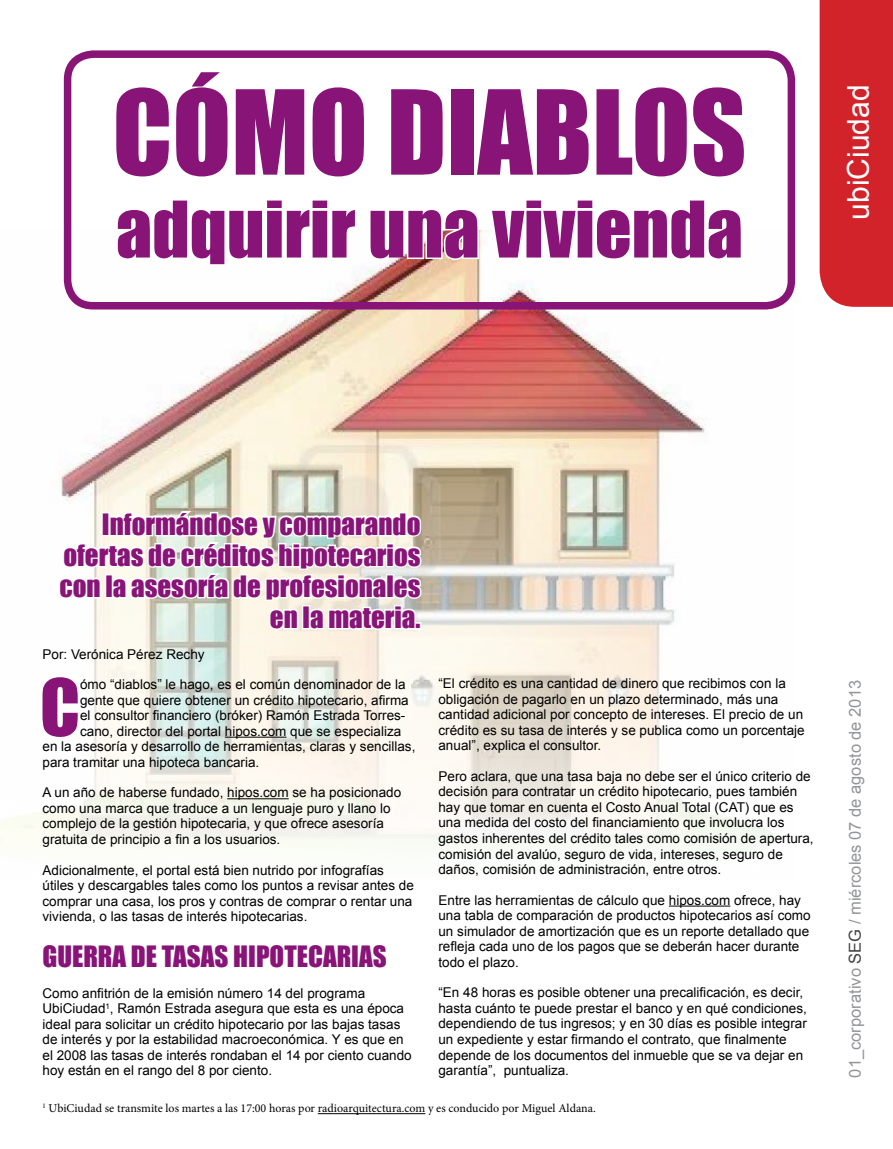
<style>
.page{position:relative;width:893px;height:1149px;background:#fff}
.page>*{position:absolute;margin:0;border:0;box-sizing:border-box;transform-origin:0 0}
.t1{font:108px "Impact";color:#881477}
.t2{font:72.45px "Impact";color:#881477}
.t3{font:72px "Impact";color:#881477}
.t4{font:30px "Arial";color:#fff}
.t5{font:27px/31px "Impact";color:#881477;text-align:right}
.t6{font:16.5px "Arial";color:#939598}
.t7{font:13.5px/15.5px "Arial";color:#000}
.t8{font:12px "Minion Pro";color:#000}
.s1{color:#414042}
</style>
<div class="page">
<img style="left:0;top:230px;width:786px;height:621px">
<svg style="left:405px;top:230px;width:75px;height:32px"></svg>
<div style="left:64px;top:50px;width:731px;height:259px;border:8px solid #881477;border-radius:26px"></div>
<hr style="left:318px;top:1112px;width:107px;height:1px;background:#000">
<hr style="left:225px;top:736px;width:61px;height:1px;background:#000">
<hr style="left:227px;top:798px;width:62px;height:1px;background:#000">
<svg style="left:56px;top:508px;width:368px;height:124px"></svg>
<hr style="left:669px;top:905px;width:61px;height:1px;background:#000">
<div style="left:820px;top:0;width:73px;height:307px;background:#d2232a"></div>
<h1 class="t1" style="left:113px;top:48px;width:635px">Cómo diablos</h1>
<h3 class="t3" style="left:116px;top:173px;width:629px">adquirir una vivienda</h3>
<h3 class="t4" style="left:839px;top:220px;width:137px;rotate:-90deg">ubiCiudad</h3>
<h3 class="t5" style="left:59px;top:508px;width:363px">Informándose y comparando ofertas de créditos hipotecarios con la asesoría de profesionales en la materia.</h3>
<p class="t7" style="left:43px;top:646px;width:164px">Por: Verónica Pérez Rechy</p>
<h2 class="t2" style="left:40px;top:650px;width:42px">C</h2>
<p class="t7" style="left:80px;top:676px;width:327px">ómo “diablos” le hago, es el común denominador de la</p>
<p class="t7" style="left:80px;top:692px;width:330px">gente que quiere obtener un crédito hipotecario, afirma</p>
<p class="t7" style="left:80px;top:707px;width:327px">el consultor financiero (bróker) Ramón Estrada Torres-</p>
<p class="t7" style="left:80px;top:723px;width:323px">cano, director del portal hipos.com que se especializa</p>
<p class="t7" style="left:43px;top:738px;width:374px">en la asesoría y desarrollo de herramientas, claras y sencillas,</p>
<p class="t7" style="left:43px;top:754px;width:218px">para tramitar una hipoteca bancaria.</p>
<p class="t7" style="left:43px;top:784px;width:360px">A un año de haberse fundado, hipos.com se ha posicionado como una marca que traduce a un lenguaje puro y llano lo complejo de la gestión hipotecaria, y que ofrece asesoría gratuita de principio a fin a los usuarios.</p>
<p class="t7" style="left:43px;top:861px;width:373px">Adicionalmente, el portal está bien nutrido por infografías útiles y descargables tales como los puntos a revisar antes de comprar una casa, los pros y contras de comprar o rentar una vivienda, o las tasas de interés hipotecarias.</p>
<h3 class="t5" style="left:43px;top:940px;width:146px">GUERRA DE TASAS</h3>
<h3 class="t5" style="left:233px;top:940px;width:131px">HIPOTECARIAS</h3>
<p class="t7" style="left:43px;top:985px;width:371px">Como anfitrión de la emisión número 14 del programa UbiCiudad<sup>1</sup>, Ramón Estrada asegura que esta es una época ideal para solicitar un crédito hipotecario por las bajas tasas de interés y por la estabilidad macroeconómica. Y es que en el 2008 las tasas de interés rondaban el 14 por ciento cuando hoy están en el rango del 8 por ciento.</p>
<p class="t7" style="left:438px;top:675px;width:368px">“El crédito es una cantidad de dinero que recibimos con la obligación de pagarlo en un plazo determinado, más una cantidad adicional por concepto de intereses. El precio de un crédito es su tasa de interés y se publica como un porcentaje anual”, explica el consultor.</p>
<p class="t7" style="left:438px;top:768px;width:377px">Pero aclara, que una tasa baja no debe ser el único criterio de decisión para contratar un crédito hipotecario, pues también hay que tomar en cuenta el Costo Anual Total (CAT) que es una medida del costo del financiamiento que involucra los gastos inherentes del crédito tales como comisión de apertura, comisión del avalúo, seguro de vida, intereses, seguro de daños, comisión de administración, entre otros.</p>
<p class="t7" style="left:438px;top:892px;width:374px">Entre las herramientas de cálculo que hipos.com ofrece, hay una tabla de comparación de productos hipotecarios así como un simulador de amortización que es un reporte detallado que refleja cada uno de los pagos que se deberán hacer durante todo el plazo.</p>
<p class="t7" style="left:438px;top:984px;width:370px">“En 48 horas es posible obtener una precalificación, es decir, hasta cuánto te puede prestar el banco y en qué condiciones, dependiendo de tus ingresos; y en 30 días es posible integrar un expediente y estar firmando el contrato, que finalmente depende de los documentos del inmueble que se va dejar en garantía”, puntualiza.</p>
<p class="t8" style="left:43px;top:1100px;width:555px"><sup>1</sup> UbiCiudad se transmite los martes a las 17:00 horas por radioarquitectura.com y es conducido por Miguel Aldana.</p>
<p class="t6" style="left:844px;top:1077px;width:399px;rotate:-90deg">01_corporativo <span class="s1">SEG</span> / miércoles 07 de agosto de 2013</p>
</div>
